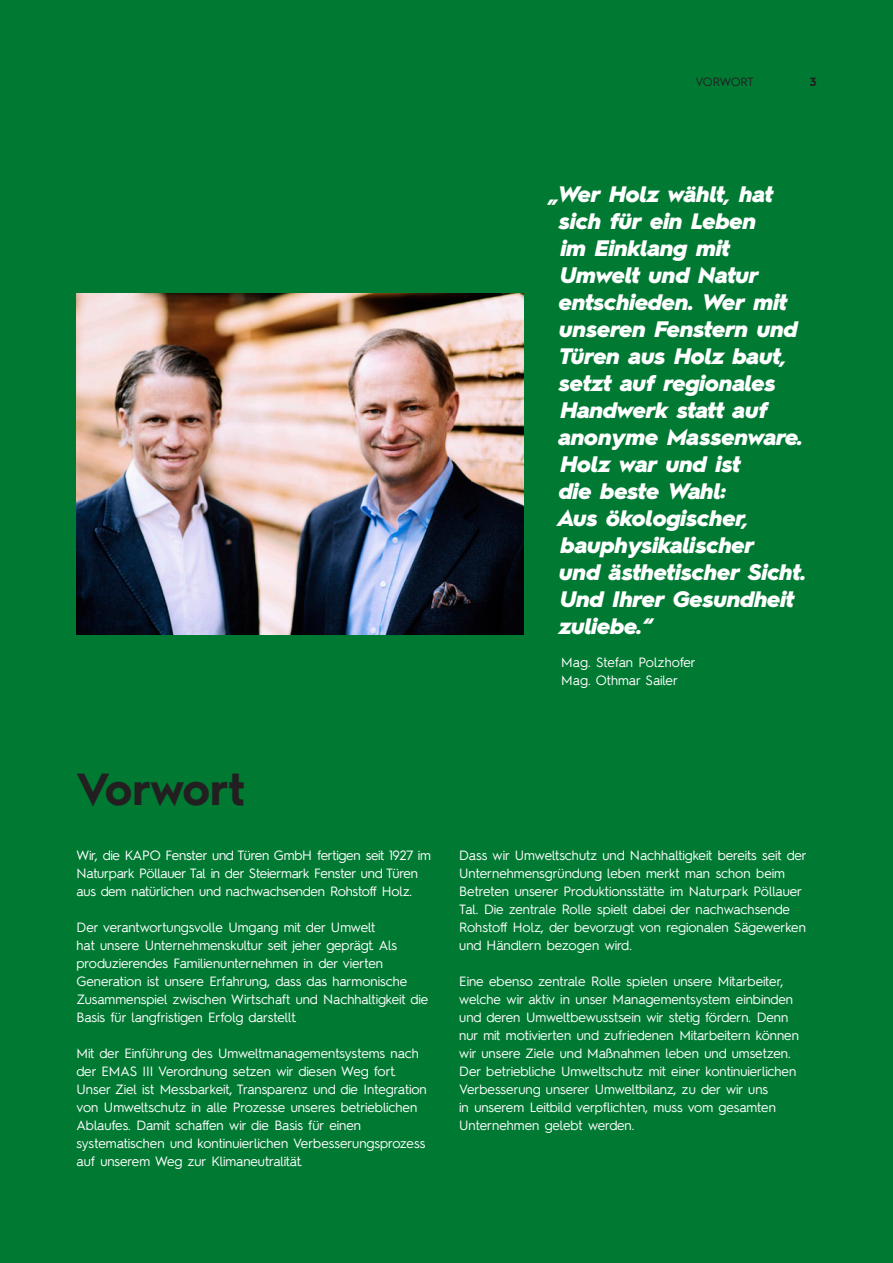
<style>
.page{position:relative;width:893px;height:1263px;background:#007a33}
.page>*{position:absolute;margin:0;border:0;box-sizing:border-box;transform-origin:0 0}
.t1{font:700 45px "Hurme Geometric Sans 2";letter-spacing:-.005em;color:#231f20}
.t2{font:italic 900 22.5px/27px "Hurme Geometric Sans 2";letter-spacing:-.01em;color:#fff}
.t3{font:13.5px/18px "Hurme Geometric Sans 2";color:#fff}
.t4{font:12px "Hurme Geometric Sans 2";letter-spacing:-.025em;color:#231f20}
.t5{font:700 12px "Hurme Geometric Sans 2";color:#231f20}
</style>
<div class="page">
<img style="left:77px;top:294px;width:446px;height:340px">
<p class="t4" style="left:695px;top:76px;width:60px">VORWORT</p>
<p class="t5" style="left:810px;top:75px;width:8px">3</p>
<p class="t2" style="left:558px;top:183px;width:250px;text-indent:-8px">„Wer Holz wählt, hat sich für ein Leben<br>im Einklang mit<br>Umwelt und Natur entschieden. Wer mit unseren Fenstern und<br>Türen aus Holz baut, setzt auf regionales<br>Handwerk statt auf anonyme Massenware.<br>Holz war und ist<br>die beste Wahl:<br>Aus ökologischer, bauphysikalischer<br>und ästhetischer Sicht.<br>Und Ihrer Gesundheit zuliebe.“</p>
<p class="t3" style="left:561px;top:653px;width:136px">Mag . Stefan Polzhofer<br>Mag . Othmar Sailer</p>
<h1 class="t1" style="left:77px;top:765px;width:169px">Vorwort</h1>
<p class="t3" style="left:77px;top:847px;width:356px">Wir, die KAPO Fenster und Türen GmbH fertigen seit 1927 im<br>Naturpark Pöllauer Tal in der Steiermark Fenster und Türen aus dem natürlichen und nachwachsenden Rohstoff Holz.</p>
<p class="t3" style="left:77px;top:919px;width:353px">Der verantwortungsvolle Umgang mit der Umwelt<br>hat unsere Unternehmenskultur seit jeher geprägt . Als produzierendes Familienunternehmen in der vierten Generation ist unsere Erfahrung, dass das harmonische Zusammenspiel zwischen Wirtschaft und Nachhaltigkeit die Basis für langfristigen Erfolg darstellt .</p>
<p class="t3" style="left:77px;top:1045px;width:352px">Mit der Einführung des Umweltmanagementsystems nach der EMAS III Verordnung setzen wir diesen Weg fort .<br>Unser Ziel ist Messbarkeit, Transparenz und die Integration von Umweltschutz in alle Prozesse unseres betrieblichen Ablaufes. Damit schaffen wir die Basis für einen systematischen und kontinuierlichen Verbesserungsprozess auf unserem Weg zur Klimaneutralität .</p>
<p class="t3" style="left:459px;top:847px;width:349px">Dass wir Umweltschutz und Nachhaltigkeit bereits seit der Unternehmensgründung leben merkt man schon beim Betreten unserer Produktionsstätte im Naturpark Pöllauer Tal . Die zentrale Rolle spielt dabei der nachwachsende Rohstoff Holz, der bevorzugt von regionalen Sägewerken und Händlern bezogen wird .</p>
<p class="t3" style="left:459px;top:973px;width:341px">Eine ebenso zentrale Rolle spielen unsere Mitarbeiter, welche wir aktiv in unser Managementsystem einbinden und deren Umweltbewusstsein wir stetig fördern . Denn nur mit motivierten und zufriedenen Mitarbeitern können wir unsere Ziele und Maßnahmen leben und umsetzen .<br>Der betriebliche Umweltschutz mit einer kontinuierlichen Verbesserung unserer Umweltbilanz, zu der wir uns<br>in unserem Leitbild verpflichten, muss vom gesamten Unternehmen gelebt werden .</p>
</div>
